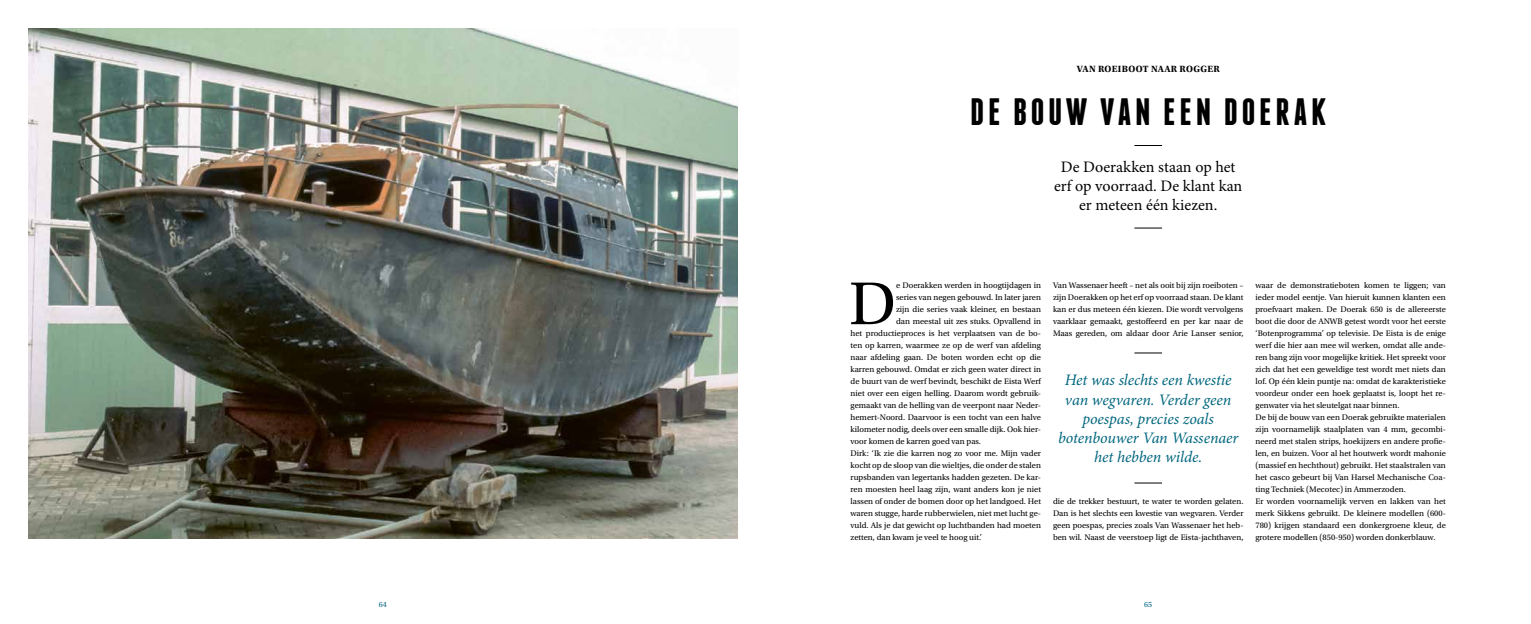
<style>
.page{position:relative;width:1531px;height:624px;background:#fff}
.page>*{position:absolute;margin:0;border:0;box-sizing:border-box;transform-origin:0 0}
.t1{font:63.6px "Utopia Std";color:#000}
.t2{font:700 38px "Franchise";letter-spacing:.1em;color:#000}
.t3{font:italic 16px/19.2px "Minion Pro";letter-spacing:-.005em;color:#00667e;text-align:center}
.t4{font:16px/19.2px "Minion Pro";color:#000;text-align:center}
.t5{font:700 9.5px "Utopia Std";letter-spacing:.03em;color:#000}
.t6{font:8.5px/12px "Utopia Std";color:#000;text-align:justify}
.t7{font:8px "Utopia Std";color:#00667e}
</style>
<div class="page">
<svg style="left:1134px;top:228px;width:28px;height:1px"></svg>
<svg style="left:1134px;top:145px;width:28px;height:1px"></svg>
<img style="left:28px;top:28px;width:709px;height:510px">
<svg style="left:1134px;top:483px;width:28px;height:1px"></svg>
<svg style="left:1134px;top:353px;width:28px;height:1px"></svg>
<p class="t5" style="left:1077px;top:63px;width:144px">VAN ROEIBOOT NAAR ROGGER</p>
<h2 class="t2" style="left:970px;top:94px;width:358px">DE BOUW VAN EEN DOERAK</h2>
<h3 class="t4" style="left:1054px;top:157px;width:190px">De Doerakken staan op het erf op voorraad. De klant kan er meteen één kiezen.</h3>
<h1 class="t1" style="left:849px;top:269px;width:49px">D</h1>
<p class="t6" style="left:896px;top:279px;width:146px">e Doerakken werden in hoogtijdagen in</p>
<p class="t6" style="left:896px;top:291px;width:146px">series van negen gebouwd. In later jaren</p>
<p class="t6" style="left:896px;top:303px;width:146px">zijn die series vaak kleiner, en bestaan</p>
<p class="t6" style="left:896px;top:315px;width:146px">dan meestal uit zes stuks. Opvallend in</p>
<p class="t6" style="left:850px;top:327px;width:192px">het productieproces is het verplaatsen van de bo-</p>
<p class="t6" style="left:850px;top:339px;width:192px">ten op karren, waarmee ze op de werf van afdeling</p>
<p class="t6" style="left:850px;top:351px;width:192px">naar afdeling gaan. De boten worden echt op die</p>
<p class="t6" style="left:850px;top:363px;width:192px">karren gebouwd. Omdat er zich geen water direct in</p>
<p class="t6" style="left:850px;top:375px;width:192px">de buurt van de werf bevindt, beschikt de Eista Werf</p>
<p class="t6" style="left:850px;top:387px;width:192px">niet over een eigen helling. Daarom wordt gebruik-</p>
<p class="t6" style="left:850px;top:399px;width:192px">gemaakt van de helling van de veerpont naar Neder-</p>
<p class="t6" style="left:850px;top:411px;width:192px">hemert-Noord. Daarvoor is een tocht van een halve</p>
<p class="t6" style="left:850px;top:423px;width:192px">kilometer nodig, deels over een smalle dijk. Ook hier-</p>
<p class="t6" style="left:850px;top:435px;width:132px">voor komen de karren goed van pas.</p>
<p class="t6" style="left:850px;top:447px;width:192px">Dirk: ‘Ik zie die karren nog zo voor me. Mijn vader</p>
<p class="t6" style="left:850px;top:459px;width:192px">kocht op de sloop van die wieltjes, die onder de stalen</p>
<p class="t6" style="left:850px;top:471px;width:192px">rupsbanden van legertanks hadden gezeten. De kar-</p>
<p class="t6" style="left:850px;top:483px;width:192px">ren moesten heel laag zijn, want anders kon je niet</p>
<p class="t6" style="left:850px;top:495px;width:192px">lassen of onder de bomen door op het landgoed. Het</p>
<p class="t6" style="left:850px;top:507px;width:192px">waren stugge, harde rubberwielen, niet met lucht ge-</p>
<p class="t6" style="left:850px;top:519px;width:192px">vuld. Als je dat gewicht op luchtbanden had moeten</p>
<p class="t6" style="left:850px;top:531px;width:133px">zetten, dan kwam je veel te hoog uit.’</p>
<p class="t6" style="left:1053px;top:279px;width:192px">Van Wassenaer heeft – net als ooit bij zijn roeiboten – zijn Doerakken op het erf op voorraad staan. De klant kan er dus meteen één kiezen. Die wordt vervolgens vaarklaar gemaakt, gestoffeerd en per kar naar de Maas gereden, om aldaar door Arie Lanser senior,</p>
<h3 class="t3" style="left:1058px;top:371px;width:182px">Het was slechts een kwestie van wegvaren. Verder geen poespas, precies zoals botenbouwer Van Wassenaer het hebben wilde.</h3>
<p class="t6" style="left:1053px;top:495px;width:192px">die de trekker bestuurt, te water te worden gelaten.<br>Dan is het slechts een kwestie van wegvaren. Verder geen poespas, precies zoals Van Wassenaer het heb&shy;ben wil. Naast de veerstoep ligt de Eista-jachthaven,</p>
<p class="t6" style="left:1255px;top:279px;width:192px;text-align:left">waar de demonstratieboten komen te liggen; van ieder model eentje. Van hieruit kunnen klanten een proefvaart maken. De Doerak 650 is de allereerste boot die door de ANWB getest wordt voor het eerste ‘Botenprogramma’ op televisie. De Eista is de enige werf die hier aan mee wil werken, omdat alle ande&shy;ren bang zijn voor mogelijke kritiek. Het spreekt voor zich dat het een geweldige test wordt met niets dan lof. Op één klein puntje na: omdat de karakteristieke voordeur onder een hoek geplaatst is, loopt het re&shy;genwater via het sleutelgat naar binnen.<br>De bij de bouw van een Doerak gebruikte materialen zijn voornamelijk staalplaten van 4 mm, gecombi&shy;neerd met stalen strips, hoekijzers en andere profie&shy;len, en buizen. Voor al het houtwerk wordt mahonie (massief en hechthout) gebruikt. Het staalstralen van het casco gebeurt bij Van Harsel Mechanische Coa&shy;ting Techniek (Mecotec) in Ammerzoden.<br>Er worden voornamelijk verven en lakken van het merk Sikkens gebruikt. De kleinere modellen (600- 780) krijgen standaard een donkergroene kleur, de grotere modellen (850-950) worden donkerblauw.</p>
<p class="t7" style="left:379px;top:600px;width:10px">64</p>
<p class="t7" style="left:1144px;top:600px;width:10px">65</p>
</div>
